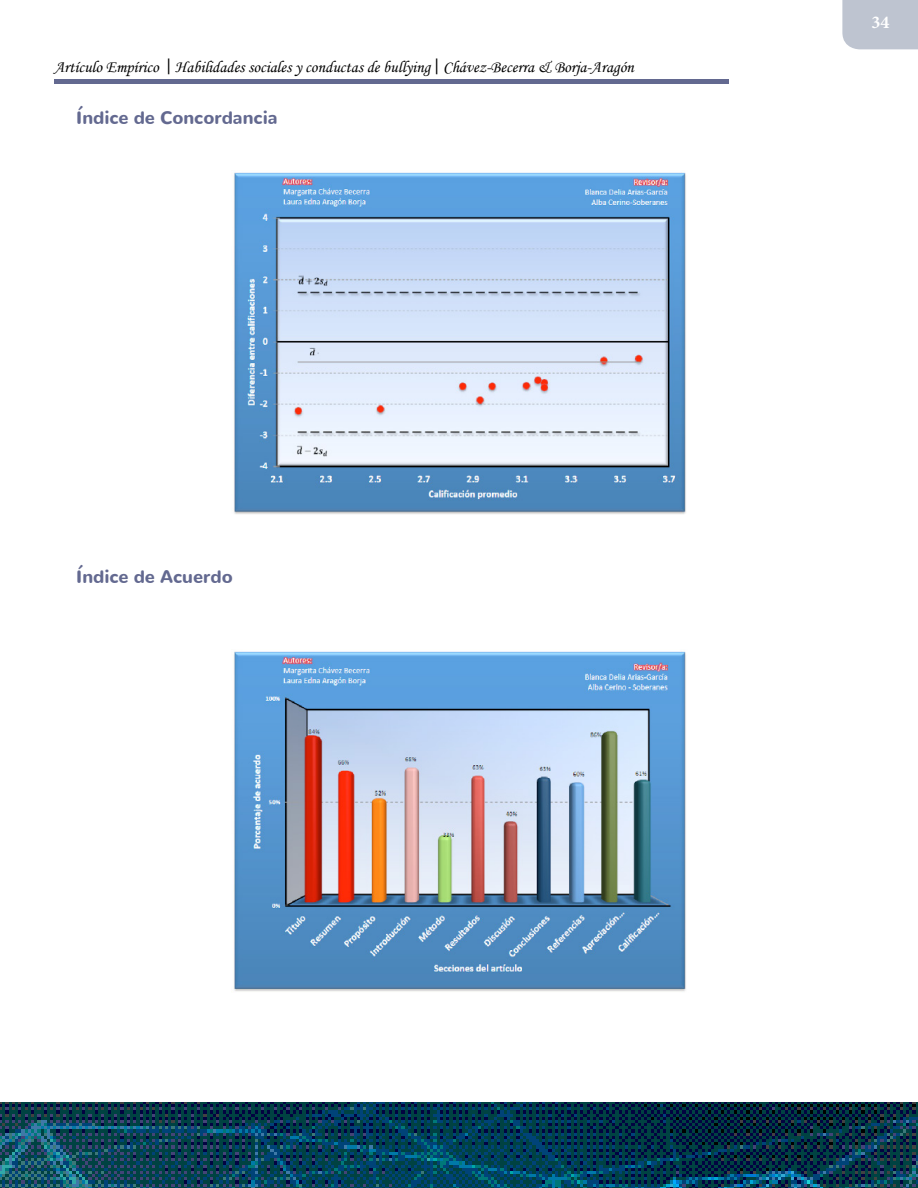
<style>
.page{position:relative;width:918px;height:1188px;background:#fff}
.page>*{position:absolute;margin:0;border:0;box-sizing:border-box;transform-origin:0 0}
.Indice_de_concordanc{font:900 18px "Nunito";color:#636990}
.Indice_de_acuerdo_ro{font:900 18px "Nunito";color:#636990}
.t1{font:700 18px "Minion Pro";color:#fff}
.t2{font:16.5px "Monotype Corsiva";color:#000}
.s1{font-family:"Soberana Sans";font-size:15px}
</style>
<div class="page">
<div style="left:54px;top:79px;width:675px;height:5px;background:#636990"></div>
<div style="left:842px;top:0;width:76px;height:49px;background:#bec4d0"></div>
<img style="left:0;top:1103px;width:918px;height:85px">
<img style="left:234px;top:172px;width:452px;height:342px">
<img style="left:233px;top:651px;width:453px;height:341px">
<p class="t2" style="left:54px;top:57px;width:581px">Artículo Empírico <span class="s1">|</span> Habilidades sociales y conductas de bullying <span class="s1">|</span> Chávez-Becerra &amp; Borja-Aragón</p>
<p class="Indice_de_concordanc" style="left:76px;top:100px;width:203px">Índice de Concordancia</p>
<p class="Indice_de_acuerdo_ro" style="left:76px;top:560px;width:158px">Índice de Acuerdo</p>
<p class="t1" style="left:872px;top:10px;width:19px">34</p>
</div>
